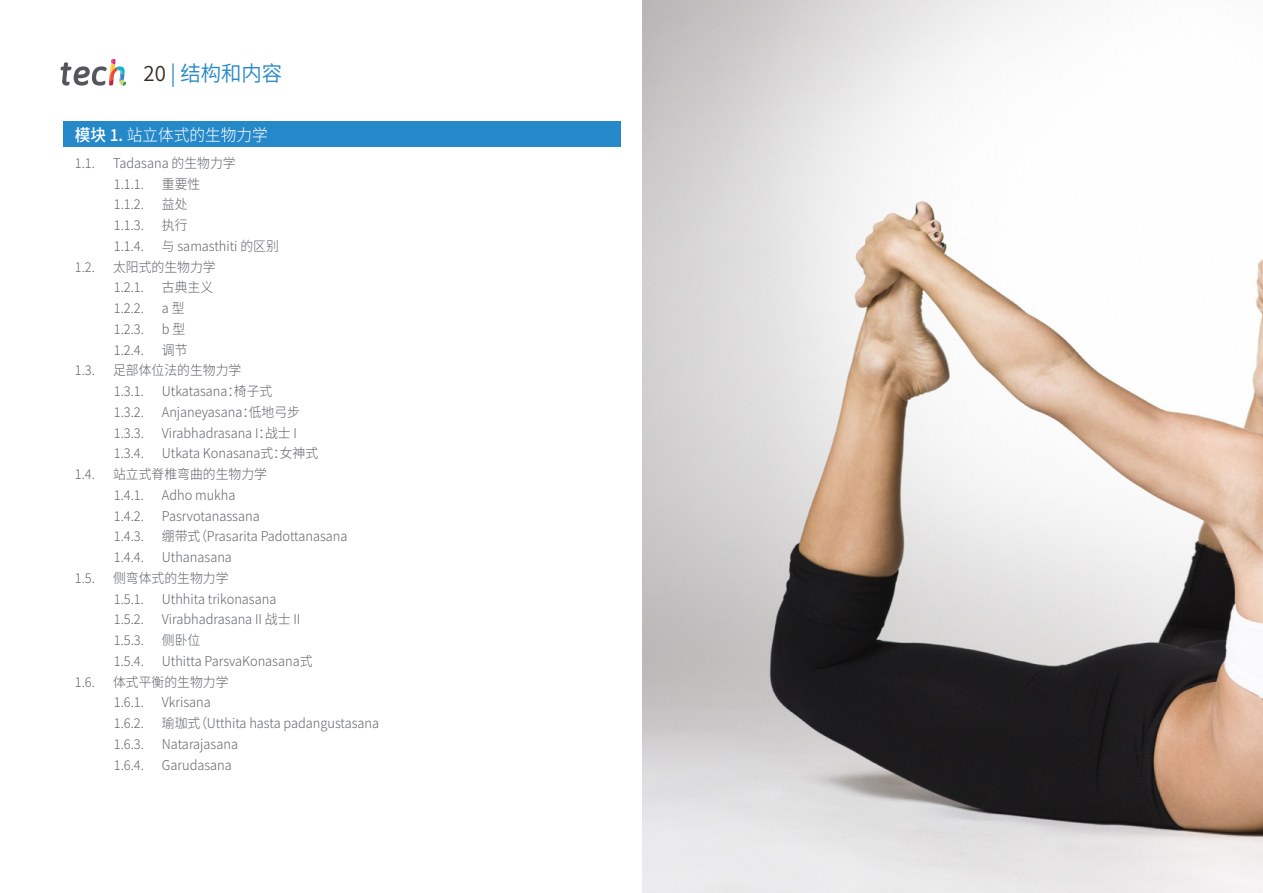
<style>
.page{position:relative;width:1263px;height:893px;background:#fff}
.page>*{position:absolute;margin:0;border:0;box-sizing:border-box;transform-origin:0 0}
.t1{font:21px "Source Han Sans CN";color:#2488c9}
.t2{font:300 16.5px "Source Han Sans CN";color:#fff;scale:.95 1}
.t3{font:300 13.5px/20.7px "Source Han Sans CN";color:#61646a;scale:.95 1}
.s1{color:#312e20}
.s2{font-weight:500}
</style>
<div class="page">
<svg style="left:61px;top:59px;width:65px;height:27px"></svg>
<div style="left:64px;top:121px;width:557px;height:26px;background:#2488c9"></div>
<img style="left:642px;top:0;width:621px;height:893px">
<h1 class="t1" style="left:144px;top:61px;width:140px"><span class="s1">20</span> | 结构和内容</h1>
<p class="t2" style="left:75px;top:125px;width:205px"><span class="s2">模块 1.</span> 站立体式的生物力学</p>
<p class="t3" style="left:75px;top:153px;width:23px">1.1.</p>
<p class="t3" style="left:113px;top:153px;width:131px">Tadasana 的生物力学<br>1.1.1.</p>
<p class="t3" style="left:162px;top:174px;width:42px">重要性</p>
<p class="t3" style="left:114px;top:194px;width:33px">1.1.2.</p>
<p class="t3" style="left:162px;top:194px;width:28px">益处</p>
<p class="t3" style="left:114px;top:215px;width:33px">1.1.3.</p>
<p class="t3" style="left:162px;top:215px;width:28px">执行</p>
<p class="t3" style="left:114px;top:236px;width:33px">1.1.4.</p>
<p class="t3" style="left:162px;top:236px;width:125px">与 samasthiti 的区别</p>
<p class="t3" style="left:75px;top:257px;width:23px">1.2.</p>
<p class="t3" style="left:113px;top:257px;width:110px">太阳式的生物力学<br>1.2.1.</p>
<p class="t3" style="left:162px;top:277px;width:55px">古典主义</p>
<p class="t3" style="left:114px;top:298px;width:33px">1.2.2.</p>
<p class="t3" style="left:162px;top:298px;width:25px">a 型</p>
<p class="t3" style="left:114px;top:319px;width:33px">1.2.3.</p>
<p class="t3" style="left:162px;top:319px;width:26px">b 型</p>
<p class="t3" style="left:114px;top:340px;width:33px">1.2.4.</p>
<p class="t3" style="left:162px;top:340px;width:28px">调节</p>
<p class="t3" style="left:75px;top:360px;width:23px">1.3.</p>
<p class="t3" style="left:113px;top:360px;width:136px">足部体位法的生物力学<br>1.3.1.</p>
<p class="t3" style="left:162px;top:381px;width:118px">Utkatasana：椅子式</p>
<p class="t3" style="left:114px;top:402px;width:33px">1.3.2.</p>
<p class="t3" style="left:162px;top:402px;width:147px">Anjaneyasana：低地弓步</p>
<p class="t3" style="left:114px;top:423px;width:33px">1.3.3.</p>
<p class="t3" style="left:162px;top:423px;width:144px">Virabhadrasana I：战士 I</p>
<p class="t3" style="left:114px;top:443px;width:33px">1.3.4.</p>
<p class="t3" style="left:162px;top:443px;width:166px">Utkata Konasana式：女神式</p>
<p class="t3" style="left:75px;top:464px;width:23px">1.4.</p>
<p class="t3" style="left:113px;top:464px;width:163px">站立式脊椎弯曲的生物力学<br>1.4.1.</p>
<p class="t3" style="left:162px;top:485px;width:79px">Adho mukha</p>
<p class="t3" style="left:114px;top:506px;width:33px">1.4.2.</p>
<p class="t3" style="left:162px;top:506px;width:104px">Pasrvotanassana</p>
<p class="t3" style="left:114px;top:526px;width:33px">1.4.3.</p>
<p class="t3" style="left:162px;top:526px;width:197px">绷带式（Prasarita Padottanasana</p>
<p class="t3" style="left:114px;top:547px;width:33px">1.4.4.</p>
<p class="t3" style="left:162px;top:547px;width:75px">Uthanasana</p>
<p class="t3" style="left:75px;top:568px;width:23px">1.5.</p>
<p class="t3" style="left:113px;top:568px;width:123px">侧弯体式的生物力学<br>1.5.1.</p>
<p class="t3" style="left:162px;top:589px;width:122px">Uthhita trikonasana</p>
<p class="t3" style="left:114px;top:609px;width:33px">1.5.2.</p>
<p class="t3" style="left:162px;top:609px;width:147px">Virabhadrasana II 战士 II</p>
<p class="t3" style="left:114px;top:630px;width:33px">1.5.3.</p>
<p class="t3" style="left:162px;top:630px;width:42px">侧卧位</p>
<p class="t3" style="left:114px;top:651px;width:33px">1.5.4.</p>
<p class="t3" style="left:162px;top:651px;width:160px">Uthitta ParsvaKonasana式</p>
<p class="t3" style="left:75px;top:672px;width:23px">1.6.</p>
<p class="t3" style="left:113px;top:672px;width:123px">体式平衡的生物力学<br>1.6.1.</p>
<p class="t3" style="left:162px;top:692px;width:53px">Vkrisana</p>
<p class="t3" style="left:114px;top:713px;width:33px">1.6.2.</p>
<p class="t3" style="left:162px;top:713px;width:230px">瑜珈式（Utthita hasta padangustasana</p>
<p class="t3" style="left:114px;top:734px;width:33px">1.6.3.</p>
<p class="t3" style="left:162px;top:734px;width:82px">Natarajasana</p>
<p class="t3" style="left:114px;top:755px;width:33px">1.6.4.</p>
<p class="t3" style="left:162px;top:755px;width:75px">Garudasana</p>
</div>
